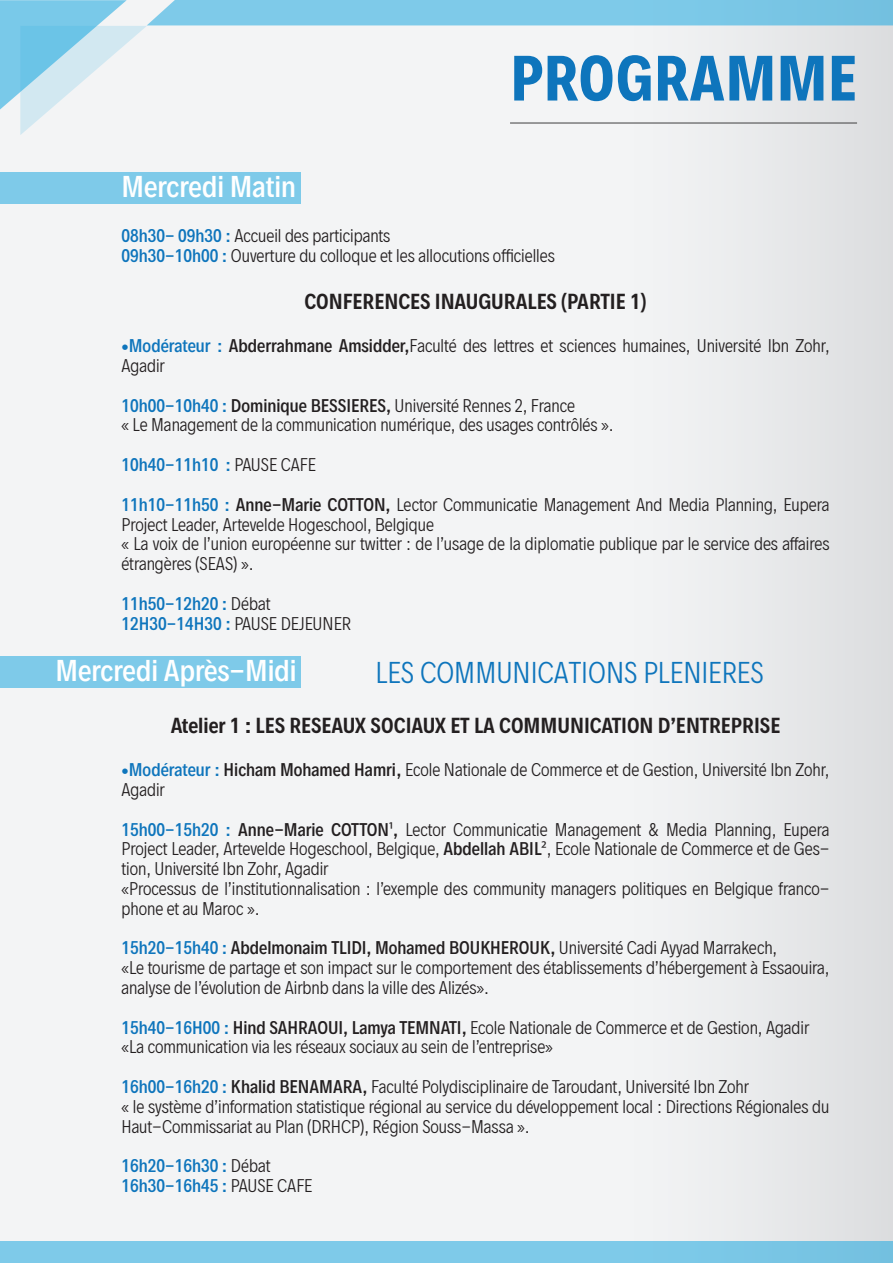
<style>
.page{position:relative;width:893px;height:1263px;background:#f3f4f5}
.page>*{position:absolute;margin:0;border:0;box-sizing:border-box;transform-origin:0 0}
.t1{font:700 57px "Decalotype";color:#0e75bc}
.t2{font:500 27px "Decalotype";color:#fff}
.t3{font:300 27px "Decalotype";color:#0e75bc}
.t4{font:600 19.5px "Decalotype";color:#231f20}
.t5{font:300 16.5px/19.8px "Decalotype";color:#231f20}
.t6{font:500 16.5px/19.8px "Decalotype";color:#0e75bc}
.s1{font-weight:500;color:#0e75bc}
.s2{font-weight:500}
.s3{font-weight:300;color:#231f20}
.s4{font-family:"Myriad Pro";font-weight:400}
</style>
<div class="page">
<div style="left:627px;top:0;width:266px;height:1263px;background:#eaebed"></div>
<svg style="left:0;top:0;width:893px;height:135px"></svg>
<div style="left:0;top:1241px;width:893px;height:22px;background:#7ecae9"></div>
<hr style="left:510px;top:123px;width:347px;height:1px;background:#3e3e3f">
<div style="left:0;top:172px;width:300px;height:32px;background:#7ecae9"></div>
<div style="left:0;top:656px;width:300px;height:32px;background:#7ecae9"></div>
<h2 class="t2" style="left:122px;top:169px;width:176px">Mercredi Matin</h2>
<h1 class="t1" style="left:510px;top:39px;width:349px">PROGRAMME</h1>
<p class="t5" style="left:122px;top:226px;width:435px"><span class="s1">08h30- 09h30 :</span> Accueil des participants<br><span class="s1">09h30-10h00 :</span> Ouverture du colloque et les allocutions officielles</p>
<p class="t4" style="left:304px;top:288px;width:344px">CONFERENCES INAUGURALES (PARTIE 1)</p>
<p class="t5" style="left:122px;top:336px;width:709px"><span class="s1">•Modérateur :</span> <span class="s2">Abderrahmane Amsidder,</span>Faculté des lettres et sciences humaines, Université Ibn Zohr,<br>Agadir</p>
<p class="t5" style="left:122px;top:395px;width:494px"><span class="s1">10h00-10h40 :</span> <span class="s2">Dominique BESSIERES,</span> Université Rennes 2, France<br>« Le Management de la communication numérique, des usages contrôlés ».</p>
<p class="t6" style="left:122px;top:455px;width:196px">10h40-11h10 : <span class="s3">PAUSE CAFE</span></p>
<p class="t5" style="left:122px;top:494px;width:709px"><span class="s1">11h10-11h50 :</span> <span class="s2">Anne-Marie COTTON,</span> Lector Communicatie Management And Media Planning, Eupera Project Leader, Artevelde Hogeschool, Belgique<br>« La voix de l’union européenne sur twitter : de l’usage de la diplomatie publique par le service des affaires étrangères (SEAS) ».</p>
<p class="t6" style="left:122px;top:593px;width:231px">11h50-12h20 : <span class="s3">Débat<br></span>12H30-14H30 : <span class="s3">PAUSE DEJEUNER</span></p>
<h2 class="t3" style="left:376px;top:655px;width:390px">LES COMMUNICATIONS PLENIERES</h2>
<p class="t4" style="left:171px;top:712px;width:611px">Atelier 1 : LES RESEAUX SOCIAUX ET LA COMMUNICATION D’ENTREPRISE</p>
<p class="t5" style="left:122px;top:760px;width:709px"><span class="s1">•Modérateur :</span> <span class="s2">Hicham Mohamed Hamri,</span> Ecole Nationale de Commerce et de Gestion, Université Ibn Zohr,<br>Agadir</p>
<p class="t5" style="left:122px;top:819px;width:709px"><span class="s1">15h00-15h20 :</span> <span class="s2">Anne-Marie COTTON</span><span class="s4">¹</span><span class="s2">,</span> Lector Communicatie Management &amp; Media Planning, Eupera Project Leader, Artevelde Hogeschool, Belgique, <span class="s2">Abdellah ABIL</span><span class="s4">²</span>, Ecole Nationale de Commerce et de Ges&shy;tion, Université Ibn Zohr, Agadir<br>«Processus de l’institutionnalisation : l’exemple des community managers politiques en Belgique franco&shy;phone et au Maroc ».</p>
<p class="t5" style="left:122px;top:938px;width:709px"><span class="s1">15h20-15h40 :</span> <span class="s2">Abdelmonaim TLIDI, Mohamed BOUKHEROUK,</span> Université Cadi Ayyad Marrakech,<br>«Le tourisme de partage et son impact sur le comportement des établissements d’hébergement à Essaouira, analyse de l’évolution de Airbnb dans la ville des Alizés».</p>
<p class="t5" style="left:122px;top:1017px;width:689px"><span class="s1">15h40-16H00 :</span> <span class="s2">Hind SAHRAOUI, Lamya TEMNATI,</span> Ecole Nationale de Commerce et de Gestion, Agadir «La communication via les réseaux sociaux au sein de l’entreprise»</p>
<p class="t5" style="left:122px;top:1077px;width:709px"><span class="s1">16h00-16h20 :</span> <span class="s2">Khalid BENAMARA,</span> Faculté Polydisciplinaire de Taroudant, Université Ibn Zohr<br>« le système d’information statistique régional au service du développement local : Directions Régionales du<br>Haut-Commissariat au Plan (DRHCP), Région Souss-Massa ».</p>
<p class="t6" style="left:122px;top:1156px;width:192px">16h20-16h30 : <span class="s3">Débat<br></span>16h30-16h45 : <span class="s3">PAUSE CAFE</span></p>
<h2 class="t2" style="left:56px;top:653px;width:243px">Mercredi Après-Midi</h2>
</div>
